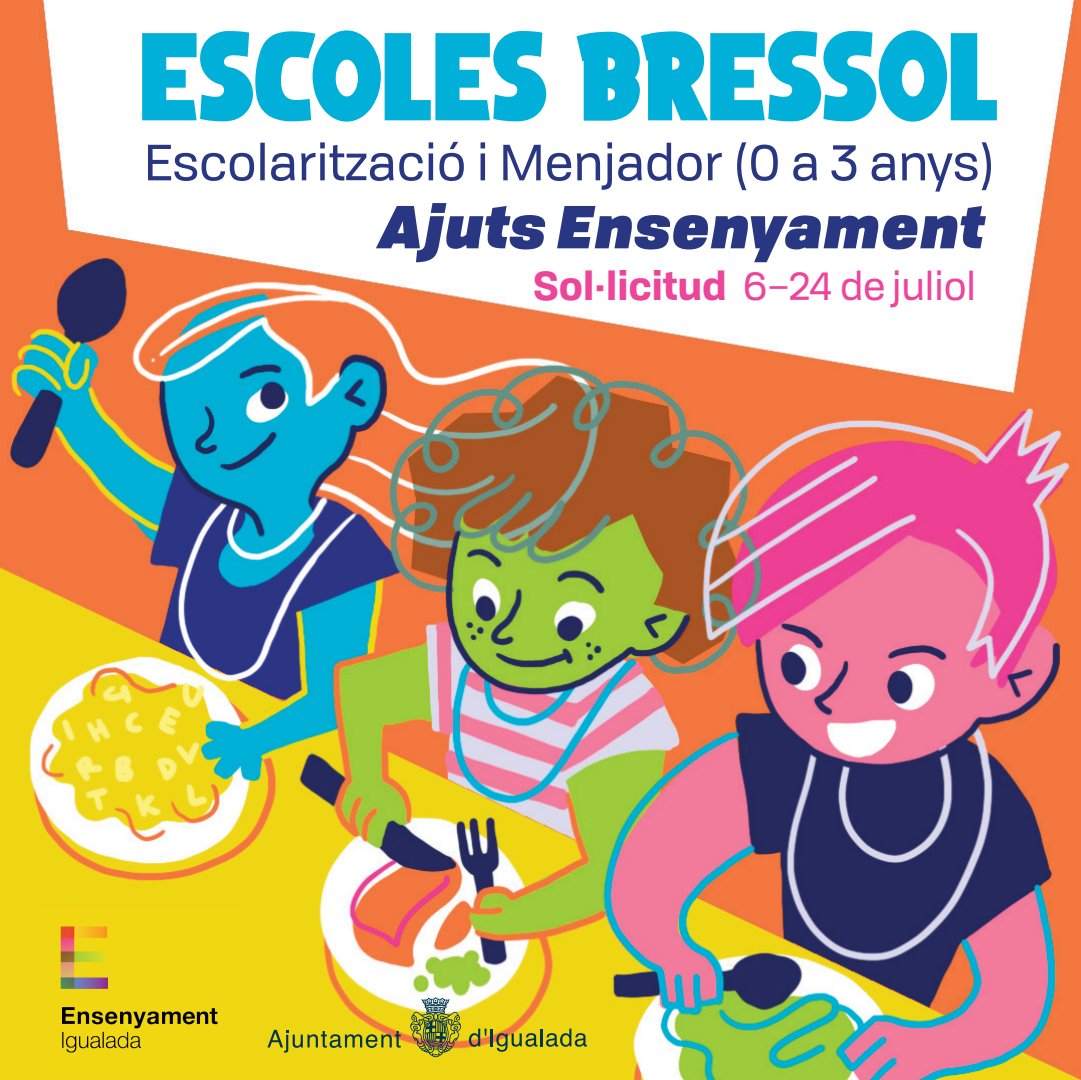
<style>
.page{position:relative;width:1081px;height:1080px;background:#fff}
.page>*{position:absolute;margin:0;border:0;box-sizing:border-box;transform-origin:0 0}
.t1{font:117px "Santa Eliza";letter-spacing:.01em;color:#00b0d8}
.t2{font:italic 900 58px "Tofino Personal";color:#293782}
.t3{font:50px "Tofino Personal";color:#293782}
.t4{font:39px "Tofino Personal";color:#ed4599}
.s1{font-weight:700}
</style>
<div class="page">
<img style="left:0;top:0;width:1081px;height:1080px">
<svg style="left:267px;top:1030px;width:134px;height:22px"></svg>
<svg style="left:469px;top:1028px;width:18px;height:19px"></svg>
<hr style="left:490px;top:1028px;width:3px;height:18px;background:#00354b">
<svg style="left:496px;top:1033px;width:41px;height:18px"></svg>
<hr style="left:540px;top:1028px;width:3px;height:18px;background:#00354b">
<svg style="left:546px;top:1028px;width:41px;height:19px"></svg>
<svg style="left:410px;top:997px;width:51px;height:60px"></svg>
<hr style="left:1038px;top:1079px;width:43px;height:1px;background:#00b5df">
<img style="left:38px;top:908px;width:202px;height:163px">
<h1 class="t1" style="left:141px;top:17px;width:859px">ESCOLES BRESSOL</h1>
<p class="t3" style="left:144px;top:125px;width:852px">Escolarització i Menjador (0 a 3 anys)</p>
<p class="t2" style="left:380px;top:175px;width:606px">Ajuts Ensenyament</p>
<p class="t4" style="left:533px;top:256px;width:444px"><span class="s1">Sol·licitud</span> 6–24 de juliol</p>
</div>
